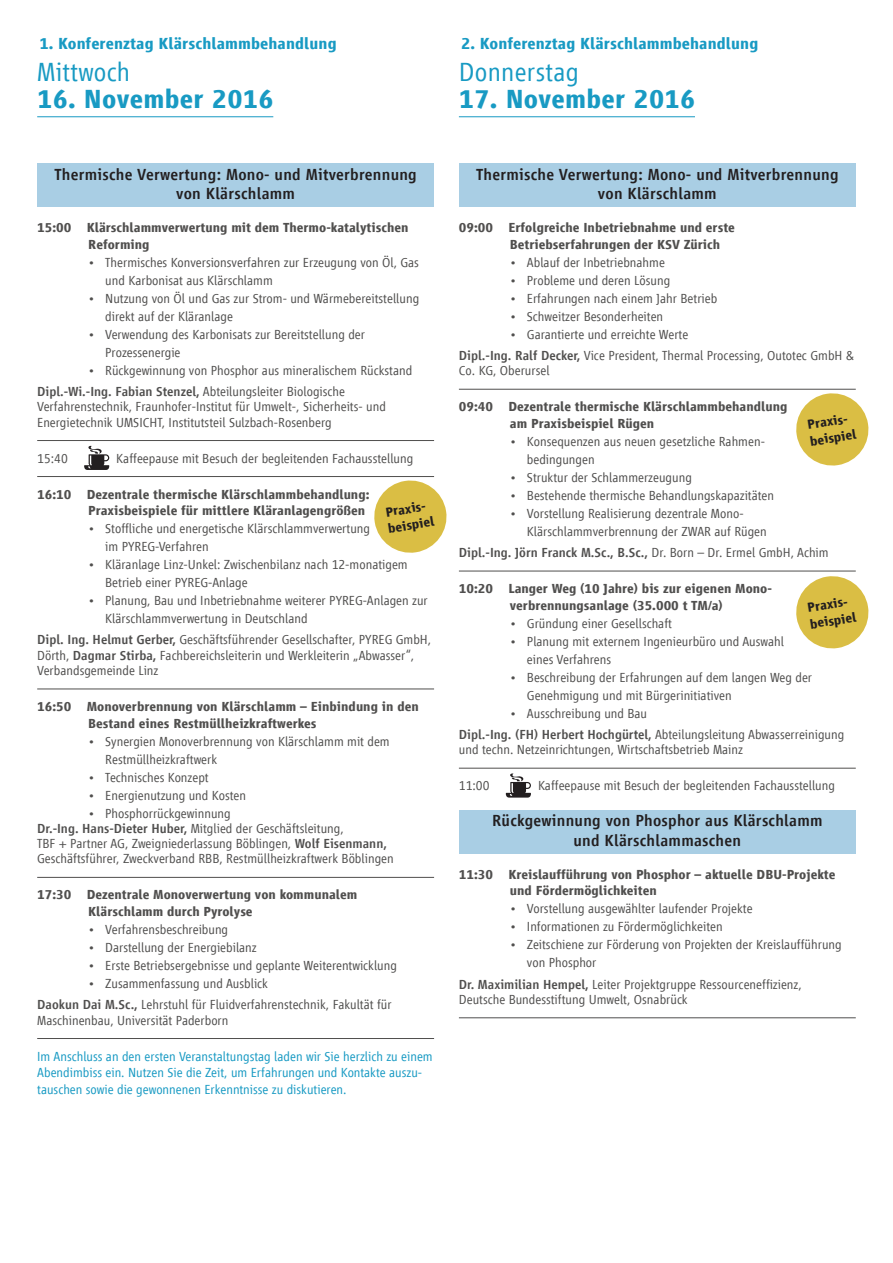
<style>
.page{position:relative;width:893px;height:1263px;background:#fff}
.page>*{position:absolute;margin:0;border:0;box-sizing:border-box;transform-origin:0 0}
.t1{font:700 27px "Vialog LT";letter-spacing:.01em;color:#189ac3}
.t2{font:300 27px "Vialog LT";letter-spacing:.01em;color:#189ac3}
.t3{font:500 16.5px/19.5px "Vialog LT";letter-spacing:.015em;color:#231f20;text-align:center}
.t4{font:700 16.5px "Vialog LT";letter-spacing:.005em;color:#189ac3}
.t5{font:300 13.5px/18px "Vialog LT";color:#504f4e}
.t6{font:700 13.5px/16.5px "Vialog LT";color:#504f4e}
.t7{font:300 13.5px/16.5px "Vialog LT";color:#189ac3}
.t8{font:500 13.5px "Vialog LT";color:#504f4e}
.t9{font:700 13.5px/16.5px "Vialog LT";color:#231f20}
.s1{font-weight:500}
.s2{font-weight:300}
</style>
<div class="page">
<div style="left:37px;top:164px;width:397px;height:43px;background:#a9cee4"></div>
<hr style="left:37px;top:440px;width:397px;height:1px;background:#504f4e">
<hr style="left:37px;top:476px;width:397px;height:1px;background:#504f4e">
<hr style="left:37px;top:689px;width:397px;height:1px;background:#504f4e">
<hr style="left:37px;top:877px;width:397px;height:1px;background:#504f4e">
<hr style="left:37px;top:1038px;width:397px;height:1px;background:#504f4e">
<svg style="left:84px;top:446px;width:26px;height:24px"></svg>
<div style="left:459px;top:164px;width:397px;height:43px;background:#a9cee4"></div>
<hr style="left:459px;top:389px;width:397px;height:1px;background:#504f4e">
<hr style="left:459px;top:571px;width:397px;height:1px;background:#504f4e">
<hr style="left:459px;top:768px;width:397px;height:1px;background:#504f4e">
<div style="left:459px;top:810px;width:397px;height:43px;background:#a9cee4"></div>
<hr style="left:459px;top:1017px;width:397px;height:1px;background:#504f4e">
<svg style="left:506px;top:773px;width:25px;height:25px"></svg>
<svg style="left:374px;top:480px;width:73px;height:73px"></svg>
<svg style="left:796px;top:576px;width:73px;height:73px"></svg>
<svg style="left:796px;top:393px;width:73px;height:73px"></svg>
<hr style="left:37px;top:116px;width:236px;height:1px;background:#189ac3">
<hr style="left:459px;top:116px;width:236px;height:1px;background:#189ac3">
<p class="t4" style="left:39px;top:34px;width:299px">1. Konferenztag Klärschlammbehandlung</p>
<p class="t4" style="left:461px;top:34px;width:299px">2. Konferenztag Klärschlammbehandlung</p>
<h1 class="t2" style="left:37px;top:57px;width:95px">Mittwoch</h1>
<h1 class="t1" style="left:37px;top:84px;width:238px">16. November 2016</h1>
<h1 class="t2" style="left:459px;top:57px;width:121px">Donnerstag</h1>
<h1 class="t1" style="left:459px;top:84px;width:238px">17. November 2016</h1>
<p class="t3" style="left:54px;top:164px;width:364px">Thermische Verwertung: Mono- und Mitverbrennung von Klärschlamm</p>
<p class="t6" style="left:88px;top:219px;width:322px;text-indent:-51px">15:00 Klärschlammverwertung mit dem Thermo-katalytischen<br>Reforming</p>
<p class="t5" style="left:105px;top:253px;width:315px;text-indent:-17px">• Thermisches Konversionsverfahren zur Erzeugung von Öl, Gas und Karbonisat aus Klärschlamm</p>
<p class="t5" style="left:105px;top:289px;width:315px;text-indent:-17px">• Nutzung von Öl und Gas zur Strom- und Wärmebereitstellung direkt auf der Kläranlage</p>
<p class="t5" style="left:105px;top:325px;width:261px;text-indent:-17px">• Verwendung des Karbonisats zur Bereitstellung der<br>Prozessenergie</p>
<p class="t5" style="left:37px;top:360px;width:377px;line-height:21.3px;text-indent:51px">• Rückgewinnung von Phosphor aus mineralischem Rückstand<br><span class="s1">Dipl.-Wi.-Ing. Fabian Stenzel,</span> Abteilungsleiter Biologische</p>
<p class="t5" style="left:37px;top:399px;width:350px;line-height:15.3px">Verfahrenstechnik, Fraunhofer-Institut für Umwelt-, Sicherheits- und<br>Energietechnik UMSICHT, Institutsteil Sulzbach-Rosenberg</p>
<p class="t5" style="left:37px;top:449px;width:32px">15:40</p>
<p class="t5" style="left:116px;top:449px;width:299px">Kaffeepause mit Besuch der begleitenden Fachausstellung</p>
<p class="t6" style="left:88px;top:486px;width:283px;text-indent:-51px">16:10 Dezentrale thermische Klärschlammbehandlung:<br>Praxisbeispiele für mittlere Kläranlagengrößen</p>
<p class="t5" style="left:105px;top:520px;width:266px;text-indent:-17px">• Stoffliche und energetische Klärschlammverwertung im PYREG-Verfahren</p>
<p class="t5" style="left:105px;top:556px;width:304px;text-indent:-17px">• Kläranlage Linz-Unkel: Zwischenbilanz nach 12-monatigem<br>Betrieb einer PYREG-Anlage</p>
<p class="t5" style="left:105px;top:592px;width:324px;text-indent:-17px">• Planung, Bau und Inbetriebnahme weiterer PYREG-Anlagen zur<br>Klärschlammverwertung in Deutschland</p>
<p class="t5" style="left:37px;top:632px;width:395px;line-height:15.3px"><span class="s1">Dipl. Ing. Helmut Gerber,</span> Geschäftsführender Gesellschafter, PYREG GmbH,<br>Dörth, <span class="s1">Dagmar Stirba,</span> Fachbereichsleiterin und Werkleiterin „Abwasser“,<br>Verbandsgemeinde Linz</p>
<p class="t6" style="left:88px;top:698px;width:332px;text-indent:-51px">16:50 Monoverbrennung von Klärschlamm – Einbindung in den<br>Bestand eines Restmüllheizkraftwerkes</p>
<p class="t5" style="left:105px;top:732px;width:286px;text-indent:-17px">• Synergien Monoverbrennung von Klärschlamm mit dem<br>Restmüllheizkraftwerk</p>
<p class="t5" style="left:88px;top:768px;width:122px">• Technisches Konzept</p>
<p class="t5" style="left:88px;top:786px;width:159px">• Energienutzung und Kosten</p>
<p class="t5" style="left:37px;top:805px;width:358px;line-height:15.3px;text-indent:51px">• Phosphorrückgewinnung<br><span class="s1">Dr.-Ing. Hans-Dieter Huber,</span> Mitglied der Geschäftsleitung,<br>TBF + Partner AG, Zweigniederlassung Böblingen, <span class="s1">Wolf Eisenmann, </span>Geschäftsführer, Zweckverband RBB, Restmüllheizkraftwerk Böblingen</p>
<p class="t6" style="left:88px;top:887px;width:271px;text-indent:-51px">17:30 Dezentrale Monoverwertung von kommunalem<br>Klärschlamm durch Pyrolyse</p>
<p class="t5" style="left:88px;top:920px;width:141px">• Verfahrensbeschreibung</p>
<p class="t5" style="left:88px;top:938px;width:170px">• Darstellung der Energiebilanz</p>
<p class="t5" style="left:88px;top:956px;width:310px">• Erste Betriebsergebnisse und geplante Weiterentwicklung</p>
<p class="t5" style="left:37px;top:973px;width:356px;line-height:21.3px;text-indent:51px">• Zusammenfassung und Ausblick<br><span class="s1">Daokun Dai M.Sc.,</span> Lehrstuhl für Fluidverfahrenstechnik, Fakultät für</p>
<p class="t5" style="left:37px;top:1011px;width:193px">Maschinenbau, Universität Paderborn</p>
<p class="t7" style="left:37px;top:1048px;width:397px">Im Anschluss an den ersten Veranstaltungstag laden wir Sie herzlich zu einem<br>Abendimbiss ein. Nutzen Sie die Zeit, um Erfahrungen und Kontakte auszu&shy;tauschen sowie die gewonnenen Erkenntnisse zu diskutieren.</p>
<p class="t9" style="left:384px;top:504px;width:48px;rotate:-9deg">Praxis&shy;beispiel</p>
<p class="t3" style="left:476px;top:164px;width:364px">Thermische Verwertung: Mono- und Mitverbrennung von Klärschlamm</p>
<p class="t6" style="left:510px;top:219px;width:227px;text-indent:-51px">09:00 Erfolgreiche Inbetriebnahme und erste<br>Betriebserfahrungen der KSV Zürich</p>
<p class="t5" style="left:510px;top:253px;width:157px">• Ablauf der Inbetriebnahme</p>
<p class="t5" style="left:510px;top:271px;width:162px">• Probleme und deren Lösung</p>
<p class="t5" style="left:510px;top:289px;width:209px">• Erfahrungen nach einem Jahr Betrieb</p>
<p class="t5" style="left:510px;top:307px;width:155px">• Schweitzer Besonderheiten</p>
<p class="t5" style="left:459px;top:324px;width:397px;line-height:21.3px;text-indent:51px">• Garantierte und erreichte Werte<br><span class="s1">Dipl.-Ing. Ralf Decker,</span> Vice President, Thermal Processing, Outotec GmbH &amp;</p>
<p class="t5" style="left:459px;top:362px;width:92px">Co. KG, Oberursel</p>
<p class="t6" style="left:510px;top:399px;width:279px;text-indent:-51px">09:40 Dezentrale thermische Klärschlammbehandlung am Praxisbeispiel Rügen</p>
<p class="t5" style="left:527px;top:432px;width:239px;text-indent:-17px">• Konsequenzen aus neuen gesetzliche Rahmen&shy;bedingungen</p>
<p class="t5" style="left:510px;top:468px;width:183px">• Struktur der Schlammerzeugung</p>
<p class="t5" style="left:510px;top:486px;width:266px">• Bestehende thermische Behandlungskapazitäten</p>
<p class="t5" style="left:527px;top:504px;width:241px;text-indent:-17px">• Vorstellung Realisierung dezentrale Mono-<br>Klärschlammverbrennung der ZWAR auf Rügen</p>
<p class="t8" style="left:459px;top:545px;width:371px">Dipl.-Ing. Jörn Franck M.Sc., B.Sc., <span class="s2">Dr. Born – Dr. Ermel GmbH, Achim</span></p>
<p class="t6" style="left:459px;top:580px;width:315px;text-align:center">10:20 Langer Weg (10 Jahre) bis zur eigenen Mono&shy;verbrennungsanlage (35.000 t TM/a)</p>
<p class="t5" style="left:510px;top:614px;width:164px">• Gründung einer Gesellschaft</p>
<p class="t5" style="left:527px;top:632px;width:259px;text-indent:-17px">• Planung mit externem Ingenieurbüro und Auswahl eines Verfahrens</p>
<p class="t5" style="left:527px;top:668px;width:287px;text-indent:-17px">• Beschreibung der Erfahrungen auf dem langen Weg der<br>Genehmigung und mit Bürgerinitiativen</p>
<p class="t5" style="left:459px;top:702px;width:387px;line-height:21.3px;text-indent:51px">• Ausschreibung und Bau<br><span class="s1">Dipl.-Ing. (FH) Herbert Hochgürtel,</span> Abteilungsleitung Abwasserreinigung</p>
<p class="t5" style="left:459px;top:741px;width:286px">und techn. Netzeinrichtungen, Wirtschaftsbetrieb Mainz</p>
<p class="t5" style="left:459px;top:777px;width:32px">11:00</p>
<p class="t5" style="left:538px;top:777px;width:299px">Kaffeepause mit Besuch der begleitenden Fachausstellung</p>
<p class="t3" style="left:492px;top:811px;width:332px">Rückgewinnung von Phosphor aus Klärschlamm und Klärschlammaschen</p>
<p class="t6" style="left:510px;top:866px;width:327px;text-indent:-51px">11:30 Kreislaufführung von Phosphor – aktuelle DBU-Projekte und Fördermöglichkeiten</p>
<p class="t5" style="left:510px;top:900px;width:244px">• Vorstellung ausgewählter laufender Projekte</p>
<p class="t5" style="left:510px;top:918px;width:214px">• Informationen zu Fördermöglichkeiten</p>
<p class="t5" style="left:527px;top:936px;width:316px;text-indent:-17px">• Zeitschiene zur Förderung von Projekten der Kreislaufführung von Phosphor</p>
<p class="t5" style="left:459px;top:976px;width:344px;line-height:15.3px"><span class="s1">Dr. Maximilian Hempel,</span> Leiter Projektgruppe Ressourceneffizienz,<br>Deutsche Bundesstiftung Umwelt, Osnabrück</p>
<p class="t9" style="left:806px;top:417px;width:48px;rotate:-9deg">Praxis&shy;beispiel</p>
<p class="t9" style="left:806px;top:600px;width:48px;rotate:-9deg">Praxis&shy;beispiel</p>
</div>
